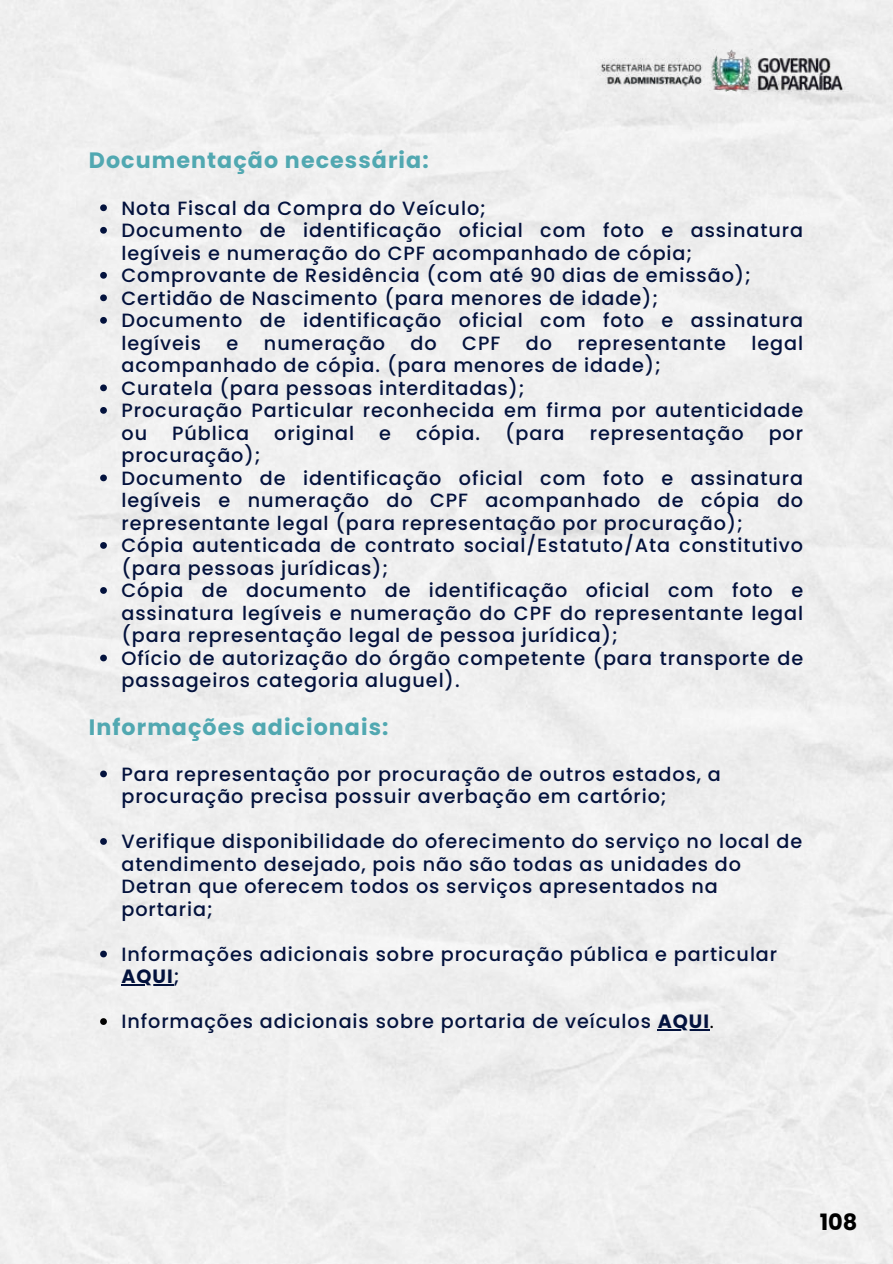
<style>
.page{position:relative;width:893px;height:1264px;background:#fff}
.page>*{position:absolute;margin:0;border:0;box-sizing:border-box;transform-origin:0 0}
.t1{font:700 22.5px "Poppins";color:#000}
.t2{font:700 22.2px "Poppins";letter-spacing:.05em;color:#51a8b1}
.t3{font:500 19.2px/22.5px "Poppins";letter-spacing:.05em;color:#03123d}
.s1{font-weight:700}
.s2{font-weight:400;color:#000}
</style>
<div class="page">
<div style="left:0;top:0;width:892px;height:1263px;background:#efefef"></div>
<div style="left:337px;top:680px;width:16px;height:6px;background:#fff"></div>
<img style="left:579px;top:50px;width:286px;height:41px">
<svg style="left:100px;top:204px;width:7px;height:7px"></svg>
<svg style="left:100px;top:227px;width:7px;height:7px"></svg>
<svg style="left:100px;top:272px;width:7px;height:7px"></svg>
<svg style="left:100px;top:294px;width:7px;height:7px"></svg>
<svg style="left:100px;top:317px;width:7px;height:7px"></svg>
<svg style="left:100px;top:384px;width:7px;height:7px"></svg>
<svg style="left:100px;top:407px;width:7px;height:7px"></svg>
<svg style="left:100px;top:474px;width:7px;height:7px"></svg>
<svg style="left:100px;top:542px;width:7px;height:7px"></svg>
<svg style="left:100px;top:587px;width:7px;height:7px"></svg>
<svg style="left:100px;top:654px;width:7px;height:7px"></svg>
<svg style="left:100px;top:770px;width:7px;height:7px"></svg>
<svg style="left:100px;top:838px;width:7px;height:6px"></svg>
<svg style="left:100px;top:950px;width:7px;height:7px"></svg>
<hr style="left:121px;top:984px;width:53px;height:1px;background:#03123d">
<svg style="left:100px;top:1018px;width:7px;height:6px"></svg>
<hr style="left:657px;top:1029px;width:53px;height:1px;background:#03123d">
<p class="t2" style="left:89px;top:148px;width:341px">Documentação necessária:</p>
<p class="t3" style="left:121px;top:197px;width:683px">Nota Fiscal da Compra do Veículo;<br>Documento de identificação oficial com foto e assinatura legíveis e numeração do CPF acompanhado de cópia; Comprovante de Residência (com até 90 dias de emissão); Certidão de Nascimento (para menores de idade);<br>Documento de identificação oficial com foto e assinatura legíveis</p>
<p class="t3" style="left:227px;top:332px;width:13px">e</p>
<p class="t3" style="left:264px;top:332px;width:123px">numeração</p>
<p class="t3" style="left:410px;top:332px;width:28px">do</p>
<p class="t3" style="left:462px;top:332px;width:39px">CPF</p>
<p class="t3" style="left:525px;top:332px;width:28px">do</p>
<p class="t3" style="left:577px;top:332px;width:150px">representante</p>
<p class="t3" style="left:751px;top:332px;width:53px">legal</p>
<p class="t3" style="left:121px;top:354px;width:683px">acompanhado de cópia. (para menores de idade);<br>Curatela (para pessoas interditadas);<br>Procuração Particular reconhecida em firma por autenticidade ou</p>
<p class="t3" style="left:172px;top:422px;width:79px">Pública</p>
<p class="t3" style="left:274px;top:422px;width:81px">original</p>
<p class="t3" style="left:379px;top:422px;width:13px">e</p>
<p class="t3" style="left:416px;top:422px;width:66px">cópia.</p>
<p class="t3" style="left:505px;top:422px;width:61px">(para</p>
<p class="t3" style="left:589px;top:422px;width:155px">representação</p>
<p class="t3" style="left:768px;top:422px;width:36px">por</p>
<p class="t3" style="left:121px;top:444px;width:683px">procuração);<br>Documento de identificação oficial com foto e assinatura legíveis e numeração do CPF acompanhado de cópia do representante legal (para representação por procuração); Cópia autenticada de contrato social/Estatuto/Ata constitutivo (para pessoas jurídicas);<br>Cópia de documento de identificação oficial com foto e assinatura legíveis e numeração do CPF do representante legal (para representação legal de pessoa jurídica);<br>Ofício de autorização do órgão competente (para transporte de passageiros categoria aluguel).</p>
<p class="t2" style="left:89px;top:714px;width:301px">Informações adicionais:</p>
<p class="t3" style="left:121px;top:762px;width:601px">Para representação por procuração de outros estados, a procuração precisa possuir averbação em cartório;</p>
<p class="t3" style="left:121px;top:830px;width:682px">Verifique disponibilidade do oferecimento do serviço no local de atendimento desejado, pois não são todas as unidades do Detran que oferecem todos os serviços apresentados na portaria;</p>
<p class="t3" style="left:121px;top:942px;width:657px">Informações adicionais sobre procuração pública e particular<br><span class="s1">AQUI</span>;</p>
<p class="t3" style="left:121px;top:1010px;width:594px">Informações adicionais sobre portaria de veículos <span class="s1">AQUI</span><span class="s2">.</span></p>
<p class="t1" style="left:819px;top:1208px;width:39px">108</p>
</div>
